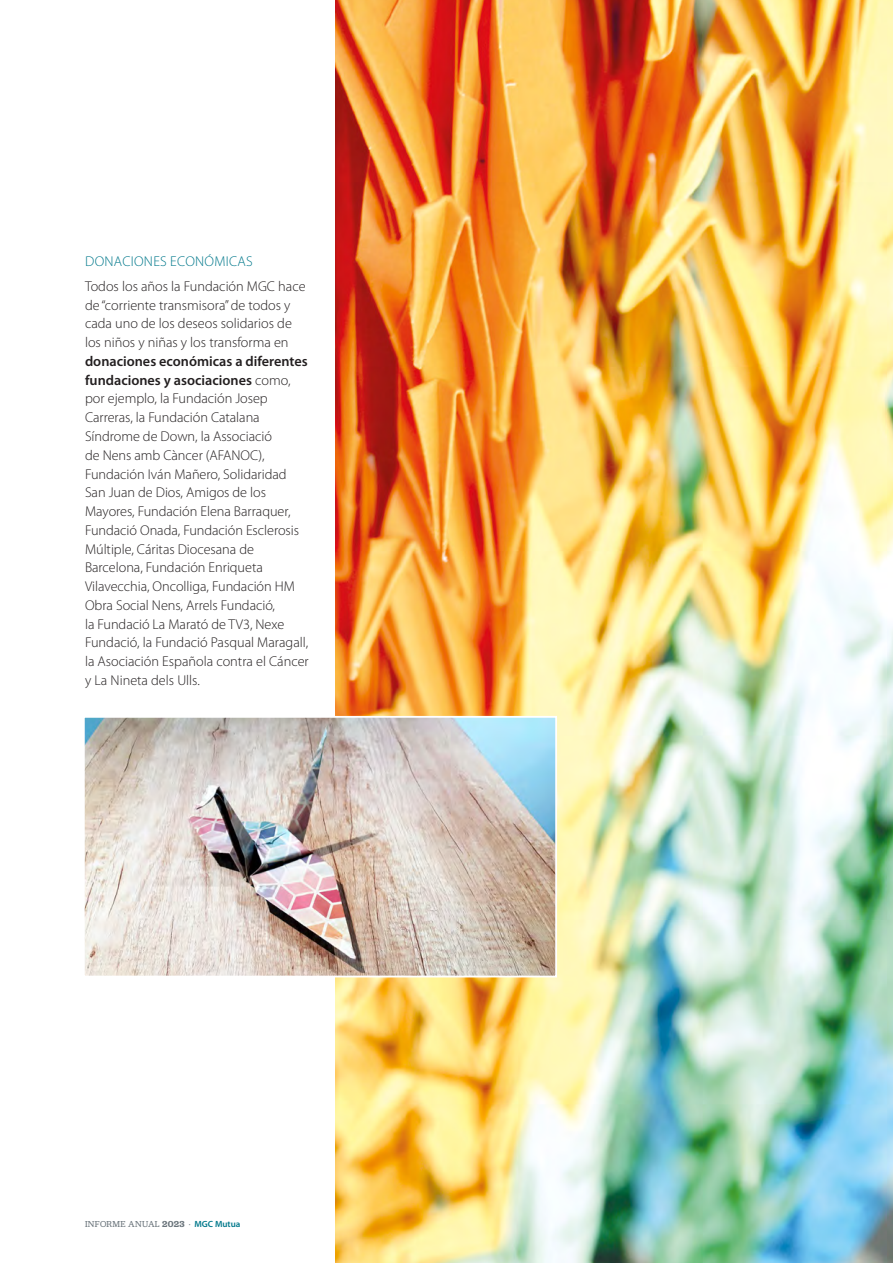
<style>
.page{position:relative;width:893px;height:1263px;background:#fff}
.page>*{position:absolute;margin:0;border:0;box-sizing:border-box;transform-origin:0 0}
.text_base{font:300 14.25px/18.8px "Myriad Pro";letter-spacing:-.005em;color:#231f20}
.text_base_DESTACA{font:300 14.25px "Myriad Pro";letter-spacing:.02em;color:#00788b}
.t1{font:9px "Jubilat";letter-spacing:.03em;color:#6a747b}
.s1{font-weight:600}
.s2{font-family:"Myriad Pro"}
.s3{font-family:"Myriad Pro";font-weight:600;color:#00788b}
</style>
<div class="page">
<img style="left:336px;top:0;width:557px;height:1263px">
<img style="left:86px;top:719px;width:468px;height:255px">
<div style="left:83px;top:716px;width:474px;height:261px;border:2px solid #fff"></div>
<p class="text_base_DESTACA" style="left:85px;top:253px;width:169px">DONACIONES ECONÓMICAS</p>
<p class="text_base" style="left:85px;top:277px;width:225px">Todos los años la Fundación MGC hace de “corriente transmisora” de todos y cada uno de los deseos solidarios de los niños y niñas y los transforma en <span class="s1">donaciones económicas a diferentes fundaciones y asociaciones</span> como, por ejemplo, la Fundación Josep Carreras, la Fundación Catalana Síndrome de Down, la Associació<br>de Nens amb Càncer (AFANOC), Fundación Iván Mañero, Solidaridad San Juan de Dios, Amigos de los Mayores, Fundación Elena Barraquer, Fundació Onada, Fundación Esclerosis Múltiple, Cáritas Diocesana de Barcelona, Fundación Enriqueta Vilavecchia, Oncolliga, Fundación HM Obra Social Nens, Arrels Fundació,<br>la Fundació La Marató de TV3, Nexe Fundació, la Fundació Pasqual Maragall, la Asociación Española contra el Cáncer y La Nineta dels Ulls.</p>
<p class="t1" style="left:85px;top:1218px;width:157px">INFORME ANUAL <span class="s1">2023</span> <span class="s2">·</span> <span class="s3">MGC Mutua</span></p>
</div>
